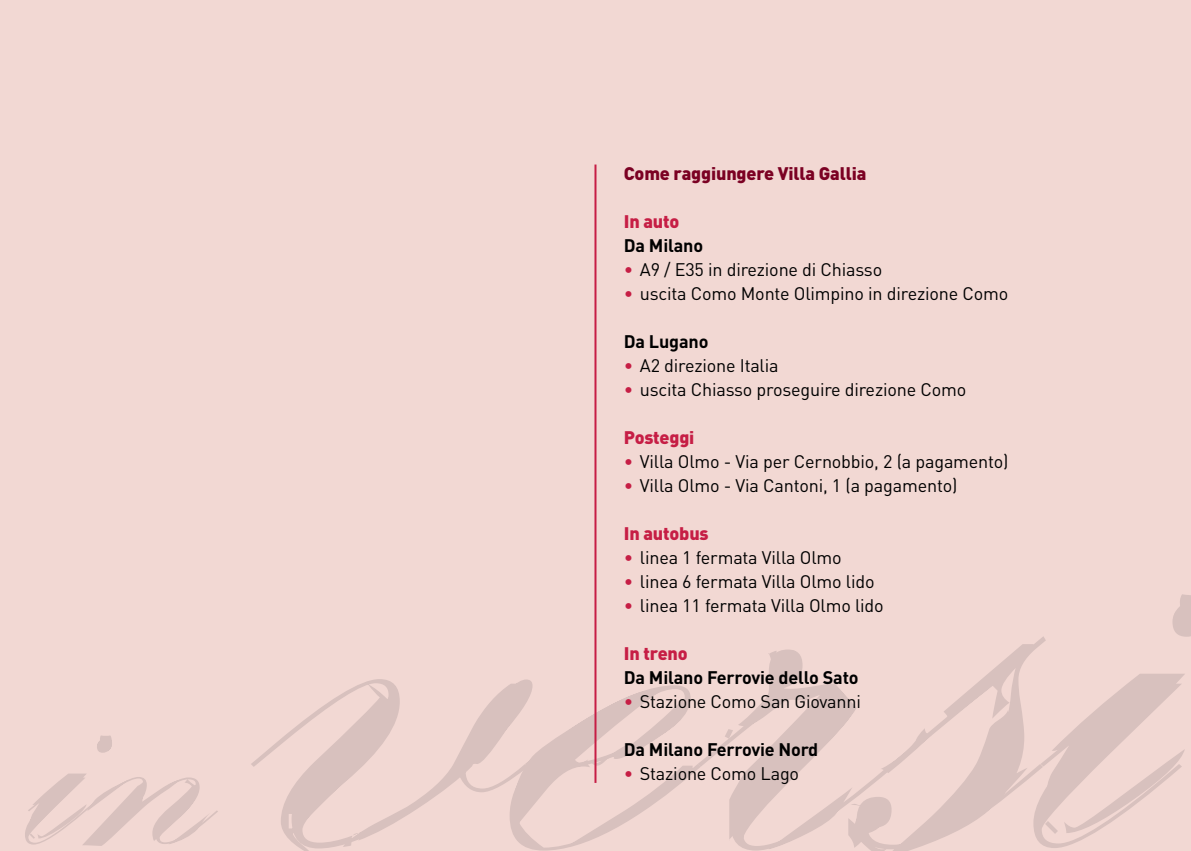
<style>
.page{position:relative;width:1191px;height:851px;background:#fff}
.page>*{position:absolute;margin:0;border:0;box-sizing:border-box;transform-origin:0 0}
.t1{font:18px "DIN";letter-spacing:-.01em;color:#000}
.t2{font:700 18px "DIN";letter-spacing:-.01em;color:#000}
.t3{font:900 18px "DIN";letter-spacing:-.01em;color:#c61e45}
.t4{font:900 18px "DIN";letter-spacing:-.01em;color:#7b0123}
.s1{color:#c61e45}
</style>
<div class="page">
<div style="left:0;top:0;width:1191px;height:850px;background:#f2d8d3"></div>
<hr style="left:594px;top:164px;width:2px;height:618px;background:#c61e45">
<p class="t4" style="left:624px;top:161px;width:244px">Come raggiungere Villa Gallia</p>
<p class="t3" style="left:624px;top:209px;width:57px">In auto</p>
<p class="t2" style="left:624px;top:233px;width:81px">Da Milano</p>
<p class="t1" style="left:624px;top:258px;width:260px"><span class="s1">•</span> A9 / E35 in direzione di Chiasso</p>
<p class="t1" style="left:624px;top:282px;width:386px"><span class="s1">•</span> uscita Como Monte Olimpino in direzione Como</p>
<p class="t2" style="left:624px;top:329px;width:86px">Da Lugano</p>
<p class="t1" style="left:624px;top:354px;width:156px"><span class="s1">•</span> A2 direzione Italia</p>
<p class="t1" style="left:624px;top:378px;width:344px"><span class="s1">•</span> uscita Chiasso proseguire direzione Como</p>
<p class="t3" style="left:624px;top:425px;width:72px">Posteggi</p>
<p class="t1" style="left:624px;top:450px;width:386px"><span class="s1">•</span> Villa Olmo - Via per Cernobbio, 2 (a pagamento)</p>
<p class="t1" style="left:624px;top:474px;width:335px"><span class="s1">•</span> Villa Olmo - Via Cantoni, 1 (a pagamento)</p>
<p class="t3" style="left:624px;top:521px;width:86px">In autobus</p>
<p class="t1" style="left:624px;top:546px;width:219px"><span class="s1">•</span> linea 1 fermata Villa Olmo</p>
<p class="t1" style="left:624px;top:570px;width:252px"><span class="s1">•</span> linea 6 fermata Villa Olmo lido</p>
<p class="t1" style="left:624px;top:594px;width:261px"><span class="s1">•</span> linea 11 fermata Villa Olmo lido</p>
<p class="t3" style="left:624px;top:641px;width:65px">In treno</p>
<p class="t2" style="left:624px;top:665px;width:236px">Da Milano Ferrovie dello Sato</p>
<p class="t1" style="left:624px;top:690px;width:239px"><span class="s1">•</span> Stazione Como San Giovanni</p>
<p class="t2" style="left:624px;top:737px;width:196px">Da Milano Ferrovie Nord</p>
<p class="t1" style="left:624px;top:762px;width:177px"><span class="s1">•</span> Stazione Como Lago</p>
</div>
